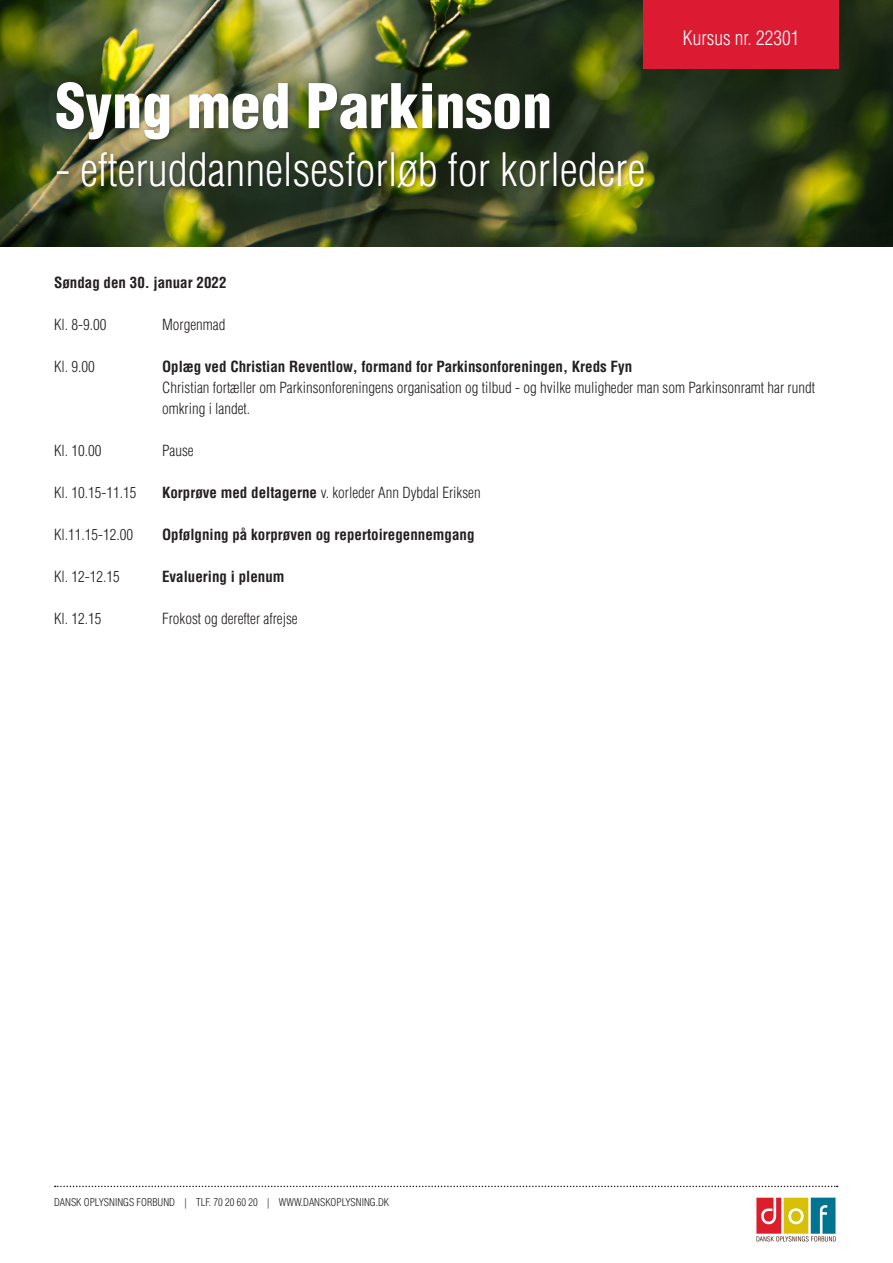
<style>
.page{position:relative;width:893px;height:1263px;background:#fff}
.page>*{position:absolute;margin:0;border:0;box-sizing:border-box;transform-origin:0 0}
.Rubrik_36_35{font:900 condensed 60px "Helvetica LT Std";color:#fff}
.Rubrik_36_35-2{font:300 condensed 45px "Helvetica LT Std";color:#fff}
.t1{font:300 condensed 19.5px "Helvetica LT Std";color:#fff}
.t2{font:300 condensed 15px "Helvetica LT Std";color:#231f20}
.t3{font:700 condensed 15px "Helvetica LT Std";color:#231f20}
.t4{font:300 condensed 10.5px "Helvetica LT Std";color:#231f20}
.s1{font-weight:700}
</style>
<div class="page">
<img style="left:0;top:0;width:892px;height:247px">
<div style="left:643px;top:0;width:196px;height:69px;background:#dc1a32"></div>
<img style="left:756px;top:1197px;width:80px;height:45px">
<svg style="left:55px;top:1186px;width:783px;height:1px"></svg>
<div style="left:54px;top:79px;width:501px;height:66px;background:#231f20;opacity:.51"></div>
<div style="left:54px;top:150px;width:595px;height:44px;background:#231f20;opacity:.51"></div>
<p class="Rubrik_36_35" style="left:56px;top:68px;width:498px">Syng med Parkinson</p>
<p class="Rubrik_36_35-2" style="left:56px;top:142px;width:591px">- efteruddannelsesforløb for korledere</p>
<p class="t1" style="left:683px;top:26px;width:118px">Kursus nr. 22301</p>
<p class="t3" style="left:54px;top:273px;width:174px">Søndag den 30. januar 2022</p>
<p class="t2" style="left:54px;top:315px;width:54px">Kl. 8-9.00</p>
<p class="t2" style="left:162px;top:315px;width:65px">Morgenmad</p>
<p class="t2" style="left:54px;top:357px;width:42px">Kl. 9.00</p>
<p class="t3" style="left:162px;top:357px;width:472px">Oplæg ved Christian Reventlow, formand for Parkinsonforeningen, Kreds Fyn</p>
<p class="t2" style="left:162px;top:378px;width:655px">Christian fortæller om Parkinsonforeningens organisation og tilbud - og hvilke muligheder man som Parkinsonramt har rundt</p>
<p class="t2" style="left:162px;top:399px;width:90px">omkring i landet.</p>
<p class="t2" style="left:54px;top:441px;width:49px">Kl. 10.00</p>
<p class="t2" style="left:162px;top:441px;width:33px">Pause</p>
<p class="t2" style="left:54px;top:483px;width:84px">Kl. 10.15-11.15</p>
<p class="t2" style="left:162px;top:483px;width:320px"><span class="s1">Korprøve med deltagerne</span> v. korleder Ann Dybdal Eriksen</p>
<p class="t2" style="left:54px;top:525px;width:81px">Kl.11.15-12.00</p>
<p class="t3" style="left:162px;top:525px;width:314px">Opfølgning på korprøven og repertoiregennemgang</p>
<p class="t2" style="left:54px;top:567px;width:67px">Kl. 12-12.15</p>
<p class="t3" style="left:162px;top:567px;width:124px">Evaluering i plenum</p>
<p class="t2" style="left:54px;top:609px;width:49px">Kl. 12.15</p>
<p class="t2" style="left:162px;top:609px;width:137px">Frokost og derefter afrejse</p>
<p class="t4" style="left:54px;top:1195px;width:336px">DANSK OPLYSNINGS FORBUND | TLF. 70 20 60 20 | WWW.DANSKOPLYSNING.DK</p>
</div>
